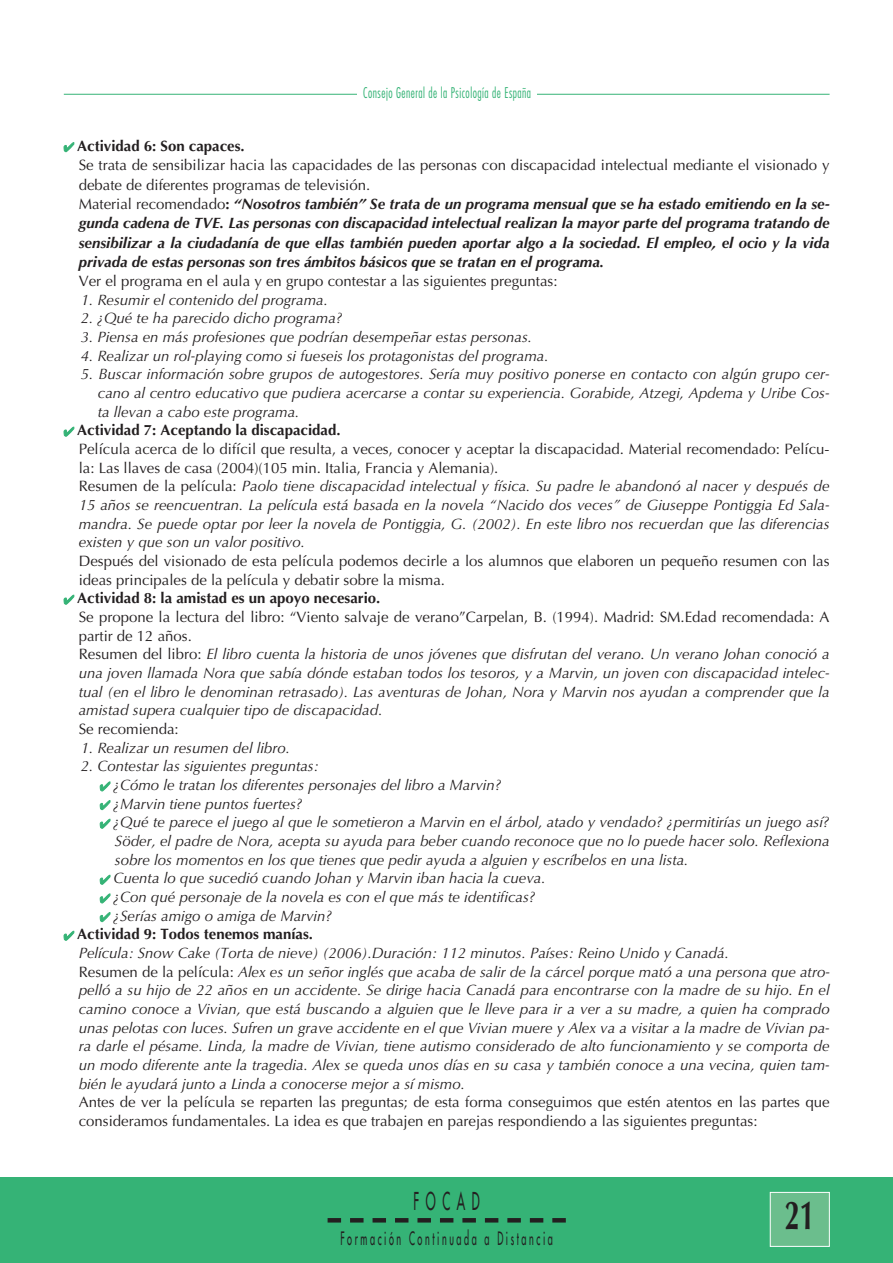
<style>
.page{position:relative;width:893px;height:1263px;background:#fff}
.page>*{position:absolute;margin:0;border:0;box-sizing:border-box;transform-origin:0 0}
.t1{font:700 40.5px "Optima";color:#231f20;scale:.67 1}
.t2{font:24px "Futura";letter-spacing:.55em;color:#231f20;scale:.5 1}
.t3{font:18px "Futura";letter-spacing:.29em;color:#231f20;scale:.5 1}
.t4{font:italic 15px/18.6px "Optima";color:#231f20}
.t5{font:italic 700 15px/19.4px "Optima";color:#231f20}
.t6{font:15px/18.6px "Optima";color:#231f20}
.t7{font:300 condensed 14.4px "Futura";letter-spacing:.04em;color:#35b376;scale:.83 1}
.s1{color:#35b376}
.s2{font-style:normal}
.s3{font-weight:400;font-style:normal}
.s4{font-weight:700;font-style:normal}
</style>
<div class="page">
<div style="left:0;top:1178px;width:892px;height:85px;background:#35b376"></div>
<hr style="left:64px;top:94px;width:765px;height:1px;background:#35b376">
<svg style="left:341px;top:1218px;width:203px;height:5px"></svg>
<div style="left:327px;top:1218px;width:14px;height:5px;background:#231f20"></div>
<div style="left:552px;top:1218px;width:14px;height:5px;background:#231f20"></div>
<div style="left:770px;top:1193px;width:59px;height:53px;background:#6bbe8d"></div>
<div style="left:770px;top:1192px;width:59px;height:55px;border:1px solid #fff"></div>
<div style="left:357px;top:85px;width:180px;height:37px;background:#fff"></div>
<p class="t7" style="left:363px;top:87px;width:204px">Consejo General de la Psicología de España</p>
<p class="t5" style="left:79px;top:137px;width:752px;text-indent:-15px"><span class="s1">✔</span> <span class="s2">Actividad 6: Son capaces.<br></span><span class="s3">Se trata de sensibilizar hacia las capacidades de las personas con discapacidad intelectual mediante el visionado y debate de diferentes programas de televisión.<br>Material recomendado</span><span class="s2">:</span> “Nosotros también” Se trata de un programa mensual que se ha estado emitiendo en la se&shy;gunda cadena de TVE. Las personas con discapacidad intelectual realizan la mayor parte del programa tratando de sensibilizar a la ciudadanía de que ellas también pueden aportar algo a la sociedad. El empleo, el ocio y la vida privada de estas personas son tres ámbitos básicos que se tratan en el programa.</p>
<p class="t6" style="left:79px;top:273px;width:480px">Ver el programa en el aula y en grupo contestar a las siguientes preguntas:</p>
<p class="t4" style="left:81px;top:292px;width:248px">1. Resumir el contenido del programa.</p>
<p class="t4" style="left:81px;top:310px;width:263px">2. ¿Qué te ha parecido dicho programa?</p>
<p class="t4" style="left:81px;top:329px;width:453px">3. Piensa en más profesiones que podrían desempeñar estas personas.</p>
<p class="t4" style="left:81px;top:348px;width:469px">4. Realizar un rol-playing como si fueseis los protagonistas del programa.</p>
<p class="t4" style="left:98px;top:366px;width:733px;text-align:justify;text-indent:-17px">5. Buscar información sobre grupos de autogestores. Sería muy positivo ponerse en contacto con algún grupo cer&shy;cano al centro educativo que pudiera acercarse a contar su experiencia. Gorabide, Atzegi, Apdema y Uribe Cos&shy;ta llevan a cabo este programa.</p>
<p class="t4" style="left:79px;top:422px;width:752px;text-indent:-15px"><span class="s1">✔</span> <span class="s4">Actividad 7: Aceptando la discapacidad.<br></span><span class="s2">Película acerca de lo difícil que resulta, a veces, conocer y aceptar la discapacidad. Material recomendado: Pelícu&shy;la: Las llaves de casa (2004)(105 min. Italia, Francia y Alemania).<br>Resumen de la película:</span> Paolo tiene discapacidad intelectual y física. Su padre le abandonó al nacer y después de 15 años se reencuentran. La película está basada en la novela “Nacido dos veces” de Giuseppe Pontiggia Ed Sala&shy;mandra. Se puede optar por leer la novela de Pontiggia, G. (2002). En este libro nos recuerdan que las diferencias existen y que son un valor positivo.</p>
<p class="t6" style="left:79px;top:553px;width:752px">Después del visionado de esta película podemos decirle a los alumnos que elaboren un pequeño resumen con las ideas principales de la película y debatir sobre la misma.</p>
<p class="t4" style="left:79px;top:590px;width:752px;text-indent:-15px"><span class="s1">✔</span> <span class="s4">Actividad 8: la amistad es un apoyo necesario.<br></span><span class="s2">Se propone la lectura del libro: “Viento salvaje de verano”Carpelan, B. (1994). Madrid: SM.Edad recomendada: A partir de 12 años.<br>Resumen del libro:</span> El libro cuenta la historia de unos jóvenes que disfrutan del verano. Un verano Johan conoció a una joven llamada Nora que sabía dónde estaban todos los tesoros, y a Marvin, un joven con discapacidad intelec&shy;tual (en el libro le denominan retrasado). Las aventuras de Johan, Nora y Marvin nos ayudan a comprender que la amistad supera cualquier tipo de discapacidad.</p>
<p class="t6" style="left:79px;top:721px;width:101px">Se recomienda:</p>
<p class="t4" style="left:81px;top:740px;width:211px">1. Realizar un resumen del libro.</p>
<p class="t4" style="left:81px;top:758px;width:239px">2. Contestar las siguientes preguntas:</p>
<p class="t4" style="left:100px;top:777px;width:403px"><span class="s1">✔</span> ¿Cómo le tratan los diferentes personajes del libro a Marvin?</p>
<p class="t4" style="left:100px;top:796px;width:204px"><span class="s1">✔</span> ¿Marvin tiene puntos fuertes?</p>
<p class="t4" style="left:115px;top:814px;width:716px;text-align:justify;text-indent:-15px"><span class="s1">✔</span> ¿Qué te parece el juego al que le sometieron a Marvin en el árbol, atado y vendado? ¿permitirías un juego así?<br>Söder, el padre de Nora, acepta su ayuda para beber cuando reconoce que no lo puede hacer solo. Reflexiona sobre los momentos en los que tienes que pedir ayuda a alguien y escríbelos en una lista.</p>
<p class="t4" style="left:100px;top:870px;width:447px"><span class="s1">✔</span> Cuenta lo que sucedió cuando Johan y Marvin iban hacia la cueva.</p>
<p class="t4" style="left:100px;top:889px;width:437px"><span class="s1">✔</span> ¿Con qué personaje de la novela es con el que más te identificas?</p>
<p class="t4" style="left:100px;top:908px;width:234px"><span class="s1">✔</span> ¿Serías amigo o amiga de Marvin?</p>
<p class="t4" style="left:79px;top:926px;width:752px;text-indent:-15px"><span class="s1">✔</span> <span class="s4">Actividad 9: Todos tenemos manías.<br></span>Película: Snow Cake (Torta de nieve) (2006).Duración: 112 minutos. Países: Reino Unido y Canadá.<br><span class="s2">Resumen de la película:</span> Alex es un señor inglés que acaba de salir de la cárcel porque mató a una persona que atro&shy;pelló a su hijo de 22 años en un accidente. Se dirige hacia Canadá para encontrarse con la madre de su hijo. En el camino conoce a Vivian, que está buscando a alguien que le lleve para ir a ver a su madre, a quien ha comprado unas pelotas con luces. Sufren un grave accidente en el que Vivian muere y Alex va a visitar a la madre de Vivian pa&shy;ra darle el pésame. Linda, la madre de Vivian, tiene autismo considerado de alto funcionamiento y se comporta de un modo diferente ante la tragedia. Alex se queda unos días en su casa y también conoce a una vecina, quien tam&shy;bién le ayudará junto a Linda a conocerse mejor a sí mismo.</p>
<p class="t6" style="left:79px;top:1094px;width:752px">Antes de ver la película se reparten las preguntas; de esta forma conseguimos que estén atentos en las partes que consideramos fundamentales. La idea es que trabajen en parejas respondiendo a las siguientes preguntas:</p>
<h2 class="t2" style="left:413px;top:1189px;width:134px">FOCAD</h2>
<p class="t3" style="left:340px;top:1230px;width:426px">Formación Continuada a Distancia</p>
<h1 class="t1" style="left:784px;top:1199px;width:46px">21</h1>
</div>
